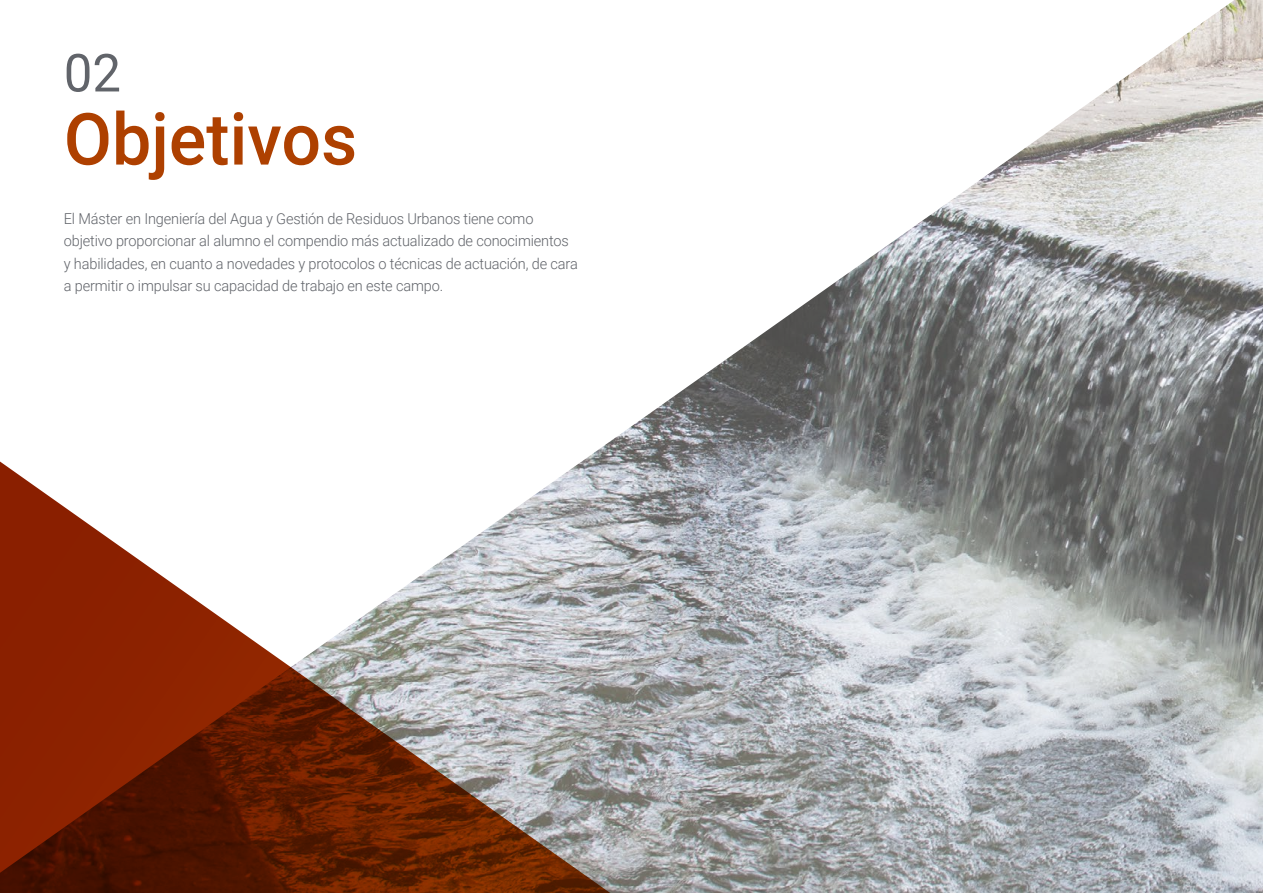
<style>
.page{position:relative;width:1263px;height:893px;background:#fff}
.page>*{position:absolute;margin:0;border:0;box-sizing:border-box;transform-origin:0 0}
.t1{font:500 72px "Roboto";color:#ae4000}
.t2{font:52.5px "Roboto";color:#61646a}
.t3{font:300 15px/22.5px "Roboto";letter-spacing:-.01em;color:#61646a}
</style>
<div class="page">
<img style="left:604px;top:0;width:659px;height:893px">
<svg style="left:0;top:446px;width:640px;height:447px"></svg>
<h2 class="t2" style="left:64px;top:36px;width:59px">02</h2>
<h1 class="t1" style="left:64px;top:89px;width:295px">Objetivos</h1>
<p class="t3" style="left:64px;top:207px;width:515px">El Máster en Ingeniería del Agua y Gestión de Residuos Urbanos tiene como objetivo proporcionar al alumno el compendio más actualizado de conocimientos y habilidades, en cuanto a novedades y protocolos o técnicas de actuación, de cara a permitir o impulsar su capacidad de trabajo en este campo.</p>
</div>
